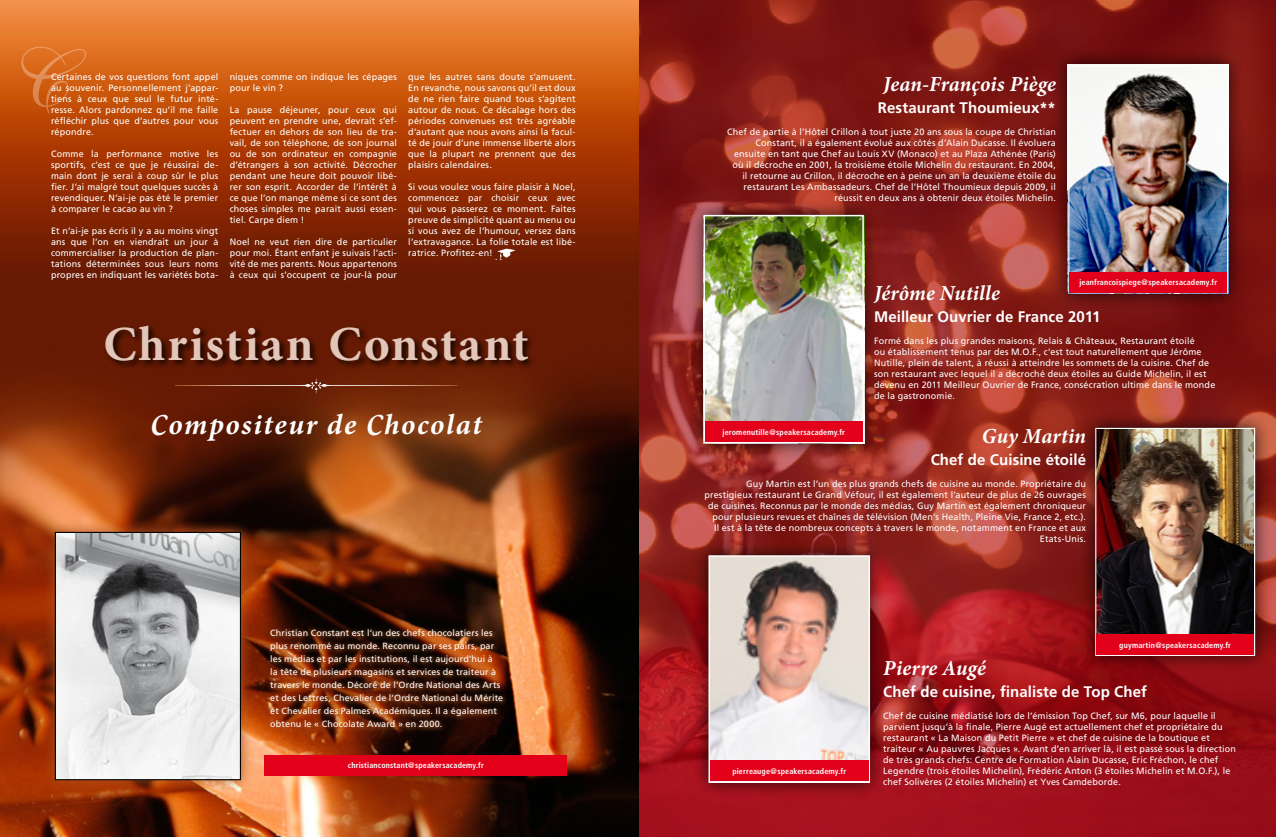
<style>
.page{position:relative;width:1276px;height:837px;background:#fff}
.page>*{position:absolute;margin:0;border:0;box-sizing:border-box;transform-origin:0 0}
.t1{font:80px "Shelley Allegro BT";color:#fff}
.t2{font:700 49px "Minion Pro";letter-spacing:.035em;color:#e2c6b9}
.t3{font:italic 700 29px "Minion Pro";letter-spacing:.055em;color:#fff}
.t4{font:italic 700 21.4px "Minion Pro";letter-spacing:.01em;color:#fff}
.t5{font:700 condensed 16.1px "Frutiger";letter-spacing:.065em;color:#fff}
.t6{font:700 15.3px "Frutiger";letter-spacing:.005em;color:#fff}
.t7{font:9.2px/11px "Frutiger";letter-spacing:.015em;color:#fff;text-align:justify}
.t8{font:9px/13px "Frutiger";letter-spacing:.015em;color:#fff}
.t9{font:700 condensed 8px "Frutiger";letter-spacing:.02em;color:#fff}
</style>
<div class="page">
<img style="left:638px;top:0;width:638px;height:836px">
<div style="left:687px;top:199px;width:192px;height:260px;background:#000;opacity:.75"></div>
<img style="left:706px;top:218px;width:155px;height:203px">
<div style="left:703px;top:215px;width:161px;height:228px;border:2px solid #fff"></div>
<div style="left:692px;top:539px;width:193px;height:259px;background:#000;opacity:.75"></div>
<img style="left:711px;top:558px;width:156px;height:202px">
<div style="left:708px;top:555px;width:162px;height:227px;border:2px solid #fff"></div>
<div style="left:1079px;top:411px;width:192px;height:260px;background:#000;opacity:.75"></div>
<img style="left:1097px;top:429px;width:156px;height:205px">
<div style="left:1095px;top:427px;width:160px;height:228px;border:1px solid #fff"></div>
<div style="left:1052px;top:49px;width:192px;height:260px;background:#000;opacity:.75"></div>
<img style="left:1068px;top:67px;width:160px;height:227px">
<div style="left:1068px;top:65px;width:160px;height:228px;border:1px solid #fff"></div>
<div style="left:710px;top:760px;width:158px;height:20px;background:#e2001a"></div>
<div style="left:1096px;top:634px;width:158px;height:20px;background:#e2001a"></div>
<svg style="left:0;top:0;width:638px;height:836px;background:#8b380f"></svg>
<svg style="left:175px;top:377px;width:282px;height:17px;background:#70280f"></svg>
<div style="left:105px;top:323px;width:432px;height:46px;background:#000;opacity:.75"></div>
<svg style="left:267px;top:625px;width:241px;height:106px;background:#582209"></svg>
<div style="left:265px;top:754px;width:302px;height:21px;background:#e2001a"></div>
<svg style="left:498px;top:248px;width:17px;height:12px"></svg>
<svg style="left:43px;top:519px;width:210px;height:273px;background:#9e4317"></svg>
<img style="left:57px;top:533px;width:182px;height:245px">
<div style="left:55px;top:531px;width:186px;height:249px;border:1px solid #000"></div>
<div style="left:705px;top:421px;width:157px;height:20px;background:#e2001a"></div>
<div style="left:1069px;top:272px;width:158px;height:20px;background:#e2001a"></div>
<h1 class="t1" style="left:11px;top:47px;width:61px">C</h1>
<p class="t7" style="left:51px;top:72px;width:169px">Certaines de vos questions font appel au souvenir. Personnellement j’appar&shy;tiens à ceux que seul le futur inté&shy;resse. Alors pardonnez qu’il me faille réfléchir plus que d’autres pour vous répondre.</p>
<p class="t7" style="left:51px;top:149px;width:169px">Comme la performance motive les sportifs, c’est ce que je réussirai de&shy;main dont je serai à coup sûr le plus fier. J’ai malgré tout quelques succès à revendiquer. N’ai-je pas été le premier à comparer le cacao au vin ?</p>
<p class="t7" style="left:51px;top:226px;width:169px">Et n’ai-je pas écris il y a au moins vingt ans que l’on en viendrait un jour à commercialiser la production de plan&shy;tations déterminées sous leurs noms propres en indiquant les variétés bota-</p>
<h3 class="t5" style="left:34px;top:79px;width:159px">CHRISTMAS EDITION</h3>
<p class="t7" style="left:230px;top:72px;width:169px">niques comme on indique les cépages pour le vin ?</p>
<p class="t7" style="left:230px;top:105px;width:169px">La pause déjeuner, pour ceux qui peuvent en prendre une, devrait s’ef&shy;fectuer en dehors de son lieu de tra&shy;vail, de son téléphone, de son journal ou de son ordinateur en compagnie d’étrangers à son activité. Décrocher pendant une heure doit pouvoir libé&shy;rer son esprit. Accorder de l’intérêt à ce que l’on mange même si ce sont des choses simples me parait aussi essen&shy;tiel. Carpe diem !</p>
<p class="t7" style="left:230px;top:237px;width:169px">Noel ne veut rien dire de particulier pour moi. Étant enfant je suivais l’acti&shy;vité de mes parents. Nous appartenons à ceux qui s’occupent ce jour-là pour</p>
<p class="t7" style="left:408px;top:72px;width:169px">que les autres sans doute s’amusent.<br>En revanche, nous savons qu’il est doux de ne rien faire quand tous s’agitent autour de nous. Ce décalage hors des périodes convenues est très agréable d’autant que nous avons ainsi la facul&shy;té de jouir d’une immense liberté alors que la plupart ne prennent que des plaisirs calendaires.</p>
<p class="t7" style="left:408px;top:182px;width:169px">Si vous voulez vous faire plaisir à Noel, commencez par choisir ceux avec qui vous passerez ce moment. Faites preuve de simplicité quant au menu ou si vous avez de l’humour, versez dans l’extravagance. La folie totale est libé&shy;ratrice. Profitez-en! .</p>
<h2 class="t2" style="left:104px;top:314px;width:427px">Christian Constant</h2>
<h3 class="t3" style="left:151px;top:411px;width:332px">Compositeur de Chocolat</h3>
<p class="t8" style="left:270px;top:626px;width:234px">Christian Constant est l’un des chefs chocolatiers les plus renommé au monde. Reconnu par ses pairs, par les médias et par les institutions, il est aujourd’hui à<br>la tête de plusieurs magasins et services de traiteur à travers le monde. Décoré de l’Ordre National des Arts et des Lettres, Chevalier de l’Ordre National du Mérite et Chevalier des Palmes Académiques. Il a également obtenu le « Chocolate Award » en 2000.</p>
<p class="t9" style="left:348px;top:762px;width:137px">christianconstant@speakersacademy.fr</p>
<h3 class="t4" style="left:883px;top:75px;width:174px">Jean-François Piège</h3>
<h3 class="t6" style="left:878px;top:101px;width:180px">Restaurant Thoumieux**</h3>
<p class="t7" style="left:727px;top:127px;width:330px;text-align:right">Chef de partie à l’Hôtel Crillon à tout juste 20 ans sous la coupe de Christian Constant, il a également évolué aux côtés d’Alain Ducasse. Il évoluera ensuite en tant que Chef au Louis XV (Monaco) et au Plaza Athénée (Paris) où il décroche en 2001, la troisième étoile Michelin du restaurant. En 2004, il retourne au Crillon, il décroche en à peine un an la deuxième étoile du restaurant Les Ambassadeurs. Chef de l’Hôtel Thoumieux depuis 2009, il réussit en deux ans à obtenir deux étoiles Michelin.</p>
<p class="t9" style="left:1079px;top:279px;width:139px">jeanfrancoispiege@speakersacademy.fr</p>
<h3 class="t4" style="left:874px;top:284px;width:127px">Jérôme Nutille</h3>
<h3 class="t6" style="left:874px;top:310px;width:228px">Meilleur Ouvrier de France 2011</h3>
<p class="t7" style="left:874px;top:336px;width:343px;text-align:left">Formé dans les plus grandes maisons, Relais &amp; Châteaux, Restaurant étoilé<br>ou établissement tenus par des M.O.F., c’est tout naturellement que Jérôme Nutille, plein de talent, à réussi à atteindre les sommets de la cuisine. Chef de son restaurant avec lequel il a décroché deux étoiles au Guide Michelin, il est devenu en 2011 Meilleur Ouvrier de France, consécration ultime dans le monde de la gastronomie.</p>
<h3 class="t4" style="left:982px;top:427px;width:106px">Guy Martin</h3>
<h3 class="t6" style="left:930px;top:453px;width:157px">Chef de Cuisine étoilé</h3>
<p class="t7" style="left:704px;top:479px;width:383px;text-align:right">Guy Martin est l’un des plus grands chefs de cuisine au monde. Propriétaire du prestigieux restaurant Le Grand Véfour, il est également l’auteur de plus de 26 ouvrages de cuisines. Reconnus par le monde des médias, Guy Martin est également chroniqueur pour plusieurs revues et chaînes de télévision (Men’s Health, Pleine Vie, France 2, etc.).<br>Il est à la tête de nombreux concepts à travers le monde, notamment en France et aux Etats-Unis.</p>
<p class="t9" style="left:722px;top:428px;width:124px">jeromenutille@speakersacademy.fr</p>
<p class="t9" style="left:732px;top:767px;width:115px">pierreauge@speakersacademy.fr</p>
<p class="t9" style="left:1119px;top:641px;width:113px">guymartin@speakersacademy.fr</p>
<h3 class="t4" style="left:883px;top:658px;width:104px">Pierre Augé</h3>
<h3 class="t6" style="left:883px;top:684px;width:265px">Chef de cuisine, finaliste de Top Chef</h3>
<p class="t7" style="left:883px;top:710px;width:354px;text-align:left">Chef de cuisine médiatisé lors de l’émission Top Chef, sur M6, pour laquelle il parvient jusqu’à la finale, Pierre Augé est actuellement chef et propriétaire du restaurant « La Maison du Petit Pierre » et chef de cuisine de la boutique et traiteur « Au pauvres Jacques ». Avant d’en arriver là, il est passé sous la direction de très grands chefs: Centre de Formation Alain Ducasse, Eric Fréchon, le chef Legendre (trois étoiles Michelin), Frédéric Anton (3 étoiles Michelin et M.O.F.), le chef Solivères (2 étoiles Michelin) et Yves Camdeborde.</p>
</div>
